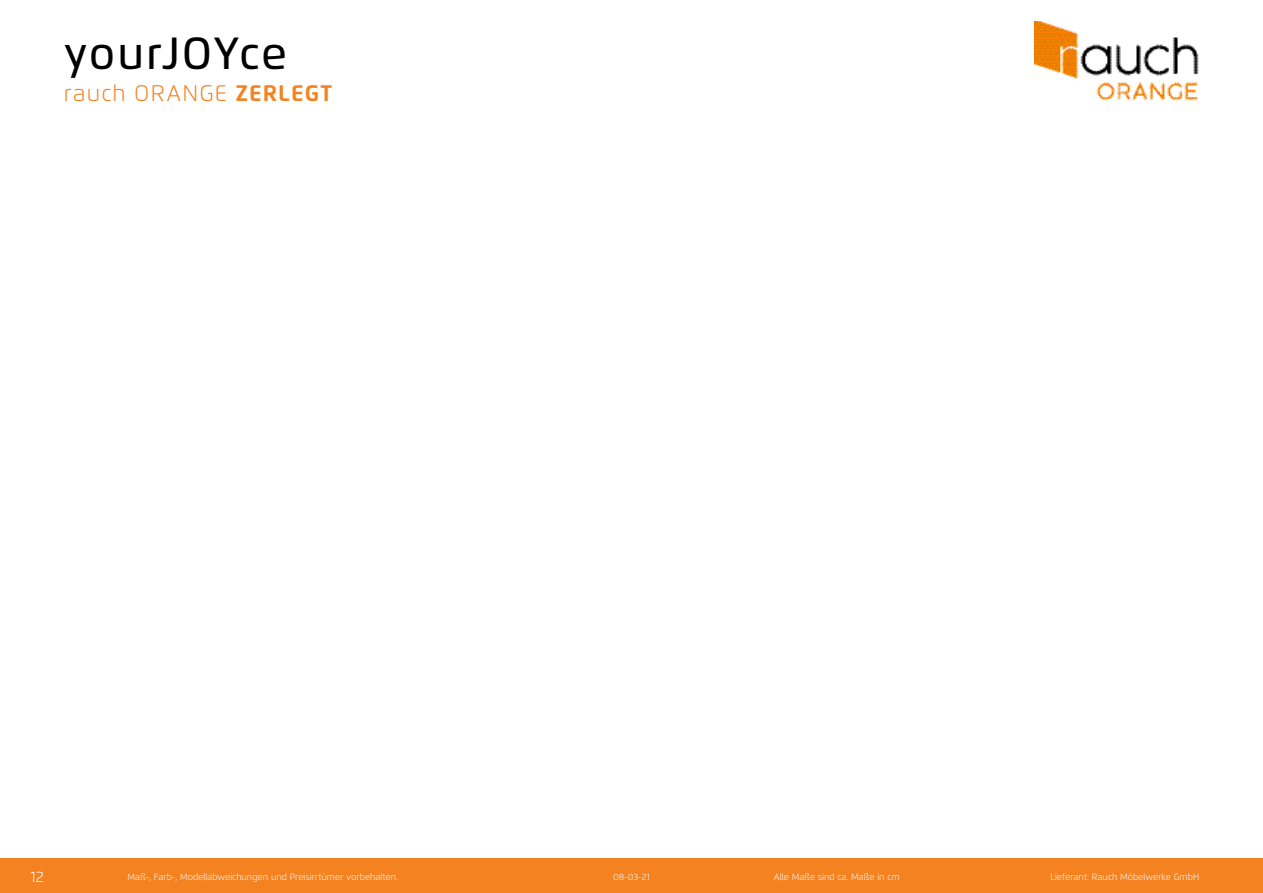
<style>
.page{position:relative;width:1263px;height:893px;background:#fff}
.page>*{position:absolute;margin:0;border:0;box-sizing:border-box;transform-origin:0 0}
.t1{font:500 45px "Flexo";letter-spacing:.035em;color:#000}
.t2{font:300 22.5px "Flexo";letter-spacing:.05em;color:#f58220}
.t3{font:300 15px "Flexo";color:#fff}
.t4{font:300 9px "Flexo";color:#fff}
.s1{font-weight:700}
</style>
<div class="page">
<div style="left:0;top:859px;width:1263px;height:34px;background:#f58220"></div>
<img style="left:1035px;top:21px;width:164px;height:80px">
<h1 class="t1" style="left:64px;top:26px;width:225px">yourJOYce</h1>
<h2 class="t2" style="left:64px;top:79px;width:270px">rauch ORANGE <span class="s1">ZERLEGT</span></h2>
<h3 class="t3" style="left:31px;top:867px;width:15px">12</h3>
<p class="t4" style="left:613px;top:872px;width:38px">08-03-21</p>
<p class="t4" style="left:128px;top:872px;width:272px">Maß-, Farb-, Modellabweichungen und Preisirrtümer vorbehalten.</p>
<p class="t4" style="left:774px;top:872px;width:127px">Alle Maße sind ca. Maße in cm</p>
<p class="t4" style="left:1050px;top:872px;width:150px">Lieferant: Rauch Möbelwerke GmbH</p>
</div>
